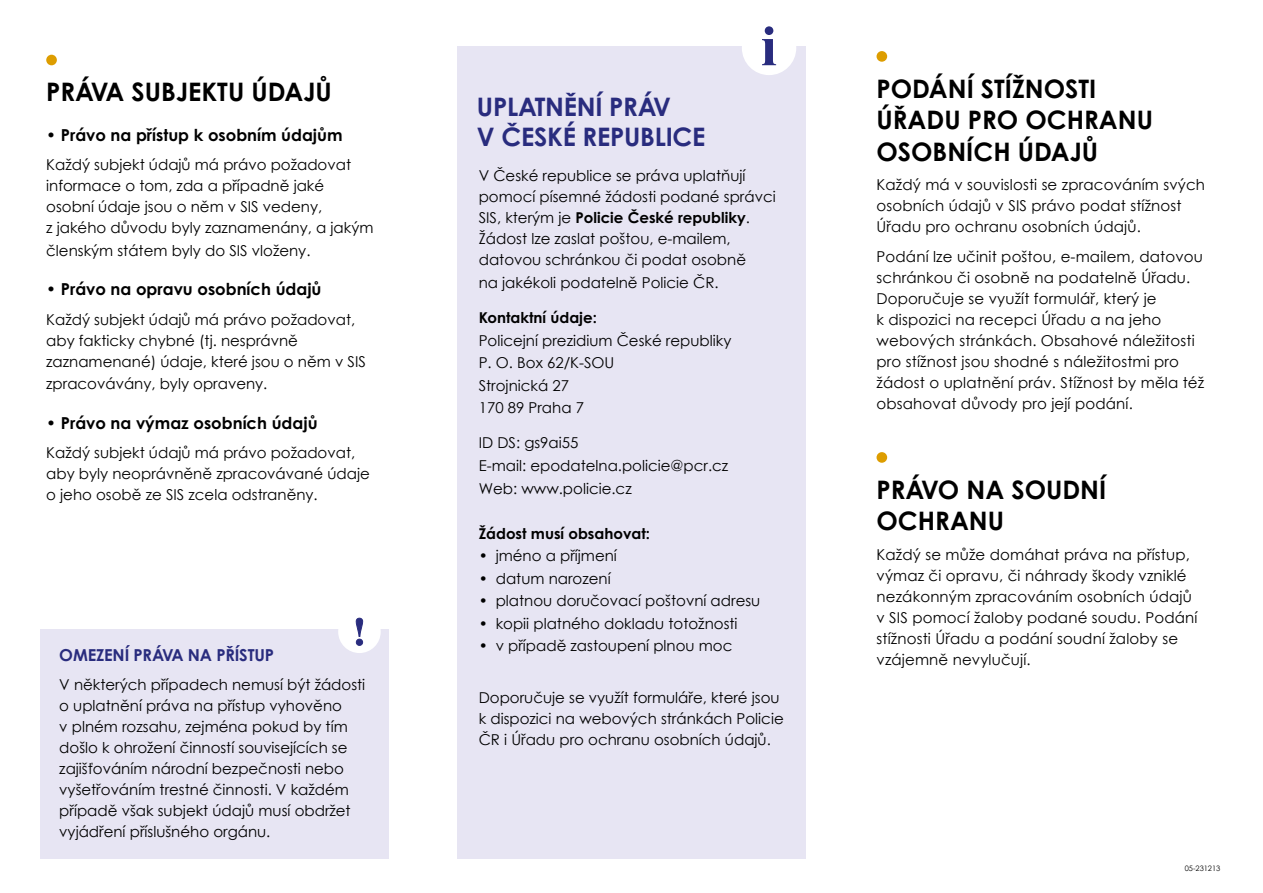
<style>
.page{position:relative;width:1263px;height:893px;background:#fff}
.page>*{position:absolute;margin:0;border:0;box-sizing:border-box;transform-origin:0 0}
.t1{font:700 25.5px/31.5px "Century Gothic Pro";color:#000}
.t2{font:700 25.5px/30.6px "Century Gothic Pro";letter-spacing:-.01em;color:#292c7e}
.t3{font:700 16.5px "Century Gothic Pro";color:#000}
.t4{font:700 16.5px "Century Gothic Pro";letter-spacing:-.01em;color:#292c7e}
.t5{font:15px/21px "Century Gothic";color:#000}
.t6{font:700 15px "Century Gothic Pro";color:#000}
.t7{font:7.5px "Century Gothic";color:#000}
.s1{font-family:"Century Gothic";font-weight:400}
</style>
<div class="page">
<div style="left:457px;top:47px;width:349px;height:812px;background:#e7e5f3"></div>
<div style="left:742px;top:21px;width:54px;height:54px;background:#fff;border-radius:50%"></div>
<svg style="left:762px;top:26px;width:14px;height:39px"></svg>
<div style="left:46px;top:55px;width:11px;height:10px;background:#dd9d00;border-radius:50%"></div>
<div style="left:876px;top:51px;width:11px;height:11px;background:#dd9d00;border-radius:50%"></div>
<div style="left:876px;top:452px;width:11px;height:11px;background:#dd9d00;border-radius:50%"></div>
<div style="left:40px;top:629px;width:349px;height:230px;background:#e7e5f3"></div>
<div style="left:338px;top:610px;width:43px;height:43px;background:#fff;border-radius:50%"></div>
<svg style="left:356px;top:618px;width:7px;height:28px"></svg>
<h1 class="t1" style="left:876px;top:72px;width:278px">PODÁNÍ STÍŽNOSTI<br>ÚŘADU PRO OCHRANU<br>OSOBNÍCH ÚDAJŮ</h1>
<p class="t5" style="left:876px;top:174px;width:330px">Každý má v souvislosti se zpracováním svých osobních údajů v SIS právo podat stížnost<br>Úřadu pro ochranu osobních údajů.</p>
<p class="t5" style="left:876px;top:246px;width:329px">Podání lze učinit poštou, e-mailem, datovou schránkou či osobně na podatelně Úřadu.<br>Doporučuje se využít formulář, který je<br>k dispozici na recepci Úřadu a na jeho webových stránkách. Obsahové náležitosti pro stížnost jsou shodné s náležitostmi pro žádost o uplatnění práv. Stížnost by měla též obsahovat důvody pro její podání.</p>
<h1 class="t1" style="left:46px;top:76px;width:287px">PRÁVA SUBJEKTU ÚDAJŮ</h1>
<p class="t3" style="left:46px;top:125px;width:298px"><span class="s1">•</span> Právo na přístup k osobním údajům</p>
<p class="t5" style="left:46px;top:154px;width:329px">Každý subjekt údajů má právo požadovat informace o tom, zda a případně jaké osobní údaje jsou o něm v SIS vedeny,<br>z jakého důvodu byly zaznamenány, a jakým</p>
<p class="t5" style="left:46px;top:240px;width:266px">členským státem byly do SIS vloženy.</p>
<p class="t3" style="left:46px;top:279px;width:277px"><span class="s1">•</span> Právo na opravu osobních údajů</p>
<p class="t5" style="left:46px;top:309px;width:321px">Každý subjekt údajů má právo požadovat, aby fakticky chybné (tj. nesprávně zaznamenané) údaje, které jsou o něm v SIS</p>
<p class="t5" style="left:46px;top:373px;width:223px">zpracovávány, byly opraveny.</p>
<p class="t3" style="left:46px;top:413px;width:273px"><span class="s1">•</span> Právo na výmaz osobních údajů</p>
<p class="t5" style="left:46px;top:442px;width:325px">Každý subjekt údajů má právo požadovat, aby byly neoprávněně zpracovávané údaje o jeho osobě ze SIS zcela odstraněny.</p>
<h1 class="t2" style="left:477px;top:91px;width:230px">UPLATNĚNÍ PRÁV<br>V ČESKÉ REPUBLICE</h1>
<p class="t5" style="left:479px;top:165px;width:298px">V České republice se práva uplatňují pomocí písemné žádosti podané správci</p>
<p class="t6" style="left:479px;top:209px;width:273px"><span class="s1">SIS, kterým je</span> Policie České republiky<span class="s1">.</span></p>
<p class="t5" style="left:479px;top:228px;width:269px">Žádost lze zaslat poštou, e-mailem, datovou schránkou či podat osobně</p>
<p class="t5" style="left:479px;top:272px;width:241px">na jakékoli podatelně Policie ČR.</p>
<p class="t6" style="left:479px;top:308px;width:120px">Kontaktní údaje:</p>
<p class="t5" style="left:479px;top:329px;width:254px;line-height:22.5px">Policejní prezidium České republiky<br>P. O. Box 62/K-SOU<br>Strojnická 27<br>170 89 Praha 7</p>
<p class="t5" style="left:479px;top:432px;width:251px;line-height:22.5px">ID DS: gs9ai55<br>E-mail: epodatelna.policie@pcr.cz<br>Web: www.policie.cz</p>
<p class="t6" style="left:479px;top:524px;width:173px">Žádost musí obsahovat:</p>
<p class="t5" style="left:479px;top:545px;width:140px">• jméno a příjmení</p>
<p class="t5" style="left:479px;top:567px;width:133px">• datum narození</p>
<p class="t5" style="left:479px;top:590px;width:283px">• platnou doručovací poštovní adresu</p>
<p class="t5" style="left:479px;top:612px;width:260px">• kopii platného dokladu totožnosti</p>
<p class="t5" style="left:479px;top:635px;width:255px">• v případě zastoupení plnou moc</p>
<p class="t5" style="left:479px;top:687px;width:307px">Doporučuje se využít formuláře, které jsou k dispozici na webových stránkách Policie<br>ČR i Úřadu pro ochranu osobních údajů.</p>
<h1 class="t1" style="left:876px;top:473px;width:231px">PRÁVO NA SOUDNÍ<br>OCHRANU</h1>
<p class="t5" style="left:876px;top:544px;width:322px">Každý se může domáhat práva na přístup, výmaz či opravu, či náhrady škody vzniklé nezákonným zpracováním osobních údajů v SIS pomocí žaloby podané soudu. Podání stížnosti Úřadu a podání soudní žaloby se</p>
<p class="t4" style="left:59px;top:645px;width:216px">OMEZENÍ PRÁVA NA PŘÍSTUP</p>
<p class="t5" style="left:876px;top:649px;width:156px">vzájemně nevylučují.</p>
<p class="t5" style="left:59px;top:674px;width:307px">V některých případech nemusí být žádosti o uplatnění práva na přístup vyhověno<br>v plném rozsahu, zejména pokud by tím došlo k ohrožení činností souvisejících se zajišťováním národní bezpečnosti nebo vyšetřováním trestné činnosti. V každém případě však subjekt údajů musí obdržet vyjádření příslušného orgánu.</p>
<p class="t7" style="left:1185px;top:863px;width:37px">05-231213</p>
</div>
